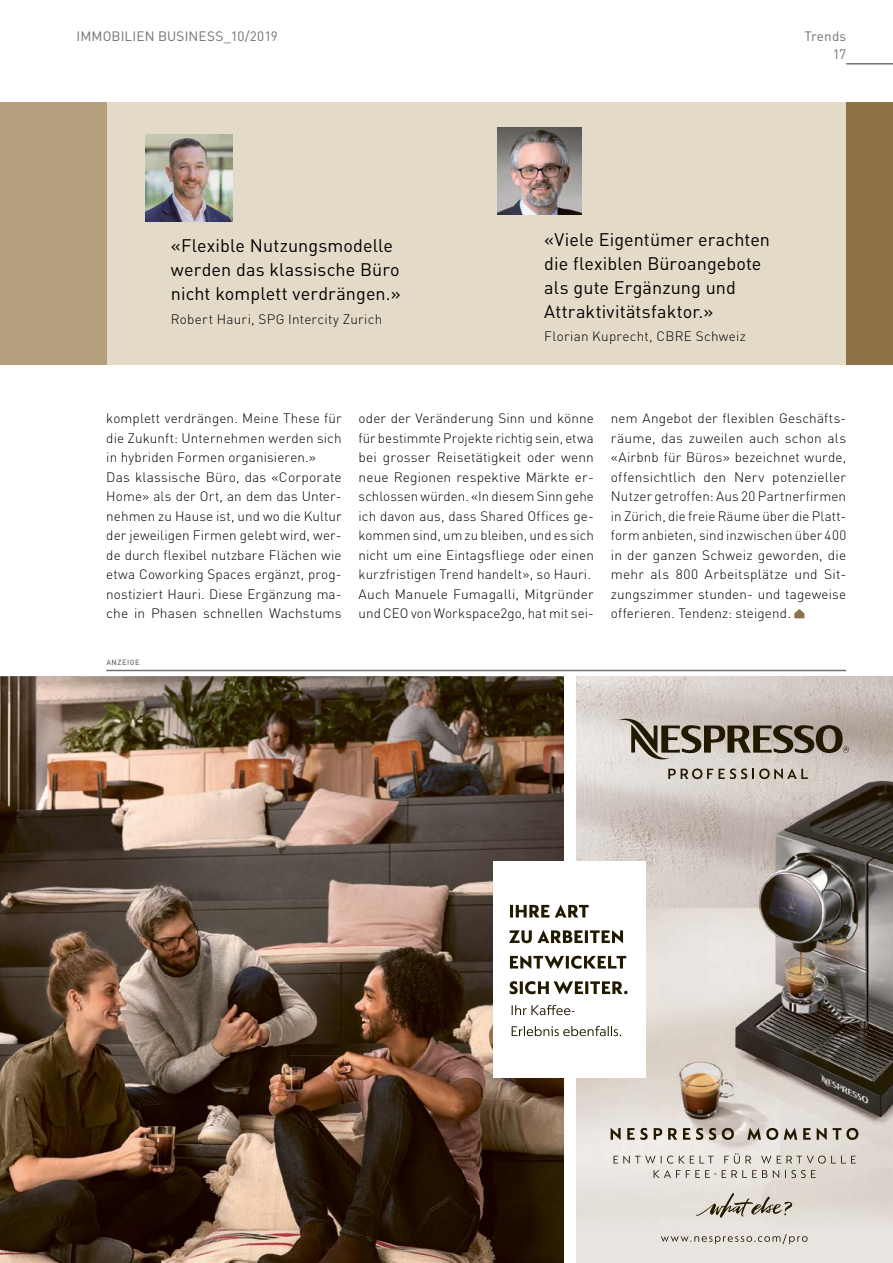
<style>
.page{position:relative;width:893px;height:1263px;background:#fff}
.page>*{position:absolute;margin:0;border:0;box-sizing:border-box;transform-origin:0 0}
.t1{font:18px/24px "DIN Pro";letter-spacing:.005em;color:#000}
.t2{font:300 13.5px/19.5px "DIN Pro";letter-spacing:.01em;color:#000}
.t3{font:13.5px "DIN Pro";letter-spacing:.01em;color:#6f7370}
.t4{font:500 7.5px "DIN Pro";letter-spacing:.06em;color:#6f7370}
</style>
<div class="page">
<hr style="left:846px;top:63px;width:47px;height:2px;background:#6f7370">
<img style="left:0;top:676px;width:893px;height:587px">
<svg style="left:611px;top:1128px;width:247px;height:12px;background:#a39c90"></svg>
<svg style="left:654px;top:1170px;width:162px;height:8px"></svg>
<svg style="left:614px;top:1153px;width:242px;height:10px;background:#d2ccc5"></svg>
<svg style="left:661px;top:1234px;width:146px;height:10px"></svg>
<div style="left:564px;top:676px;width:12px;height:587px;background:#fff"></div>
<div style="left:493px;top:861px;width:153px;height:217px;background:#fff"></div>
<svg style="left:512px;top:1026px;width:109px;height:10px"></svg>
<svg style="left:512px;top:1005px;width:62px;height:10px"></svg>
<svg style="left:510px;top:981px;width:118px;height:13px"></svg>
<svg style="left:510px;top:956px;width:116px;height:13px"></svg>
<svg style="left:509px;top:930px;width:114px;height:13px"></svg>
<svg style="left:510px;top:905px;width:79px;height:12px"></svg>
<svg style="left:619px;top:717px;width:230px;height:44px;background:#9a9285"></svg>
<svg style="left:668px;top:768px;width:140px;height:11px;background:#a59e92"></svg>
<svg style="left:696px;top:1193px;width:96px;height:25px;background:#c1bbb0"></svg>
<div style="left:106px;top:102px;width:740px;height:263px;background:#e4dac8"></div>
<div style="left:0;top:102px;width:106px;height:263px;background:#b59f7c"></div>
<hr style="left:106px;top:670px;width:740px;height:1px;background:#6f7370">
<img style="left:146px;top:134px;width:86px;height:88px">
<svg style="left:794px;top:609px;width:11px;height:10px"></svg>
<img style="left:497px;top:128px;width:84px;height:87px">
<div style="left:846px;top:102px;width:47px;height:263px;background:#8e7349"></div>
<p class="t3" style="left:77px;top:26px;width:203px">IMMOBILIEN BUSINESS_10/2019</p>
<h1 class="t1" style="left:171px;top:232px;width:231px">«Flexible Nutzungsmodelle werden das klassische Büro nicht komplett verdrängen.»</h1>
<p class="t2" style="left:171px;top:308px;width:213px">Robert Hauri, SPG Intercity Zurich</p>
<p class="t3" style="left:804px;top:26px;width:43px">Trends</p>
<p class="t3" style="left:833px;top:44px;width:15px">17</p>
<h1 class="t1" style="left:544px;top:225px;width:227px">«Viele Eigentümer erachten die flexiblen Büroangebote als gute Ergänzung und<br>Attraktivitätsfaktor.»</h1>
<p class="t2" style="left:544px;top:326px;width:203px">Florian Kuprecht, CBRE Schweiz</p>
<p class="t2" style="left:106px;top:408px;width:237px">komplett verdrängen. Meine These für die Zukunft: Unternehmen werden sich in hybriden Formen organisieren.» Das klassische Büro, das «Corporate Home» als der Ort, an dem das Unter&shy;nehmen zu Hause ist, und wo die Kultur der jeweiligen Firmen gelebt wird, wer&shy;de durch flexibel nutzbare Flächen wie etwa Coworking Spaces ergänzt, prog&shy;nostiziert Hauri. Diese Ergänzung ma&shy;che in Phasen schnellen Wachstums</p>
<p class="t2" style="left:359px;top:408px;width:237px">oder der Veränderung Sinn und könne für bestimmte Projekte richtig sein, etwa bei grosser Reisetätigkeit oder wenn neue Regionen respektive Märkte er&shy;schlossen würden. «In diesem Sinn gehe ich davon aus, dass Shared Offices ge&shy;kommen sind, um zu bleiben, und es sich nicht um eine Eintagsfliege oder einen kurzfristigen Trend handelt», so Hauri.<br>Auch Manuele Fumagalli, Mitgründer und CEO von Workspace2go, hat mit sei-</p>
<p class="t2" style="left:611px;top:408px;width:237px;text-align:justify">nem Angebot der flexiblen Geschäfts&shy;räume, das zuweilen auch schon als «Airbnb für Büros» bezeichnet wurde, offensichtlich den Nerv potenzieller Nutzer getroffen: Aus 20 Partnerfirmen in Zürich, die freie Räume über die Platt&shy;form anbieten, sind inzwischen über 400 in der ganzen Schweiz geworden, die mehr als 800 Arbeitsplätze und Sit&shy;zungszimmer stunden- und tageweise offerieren. Tendenz: steigend.</p>
<p class="t4" style="left:106px;top:657px;width:35px">ANZEIGE</p>
</div>
